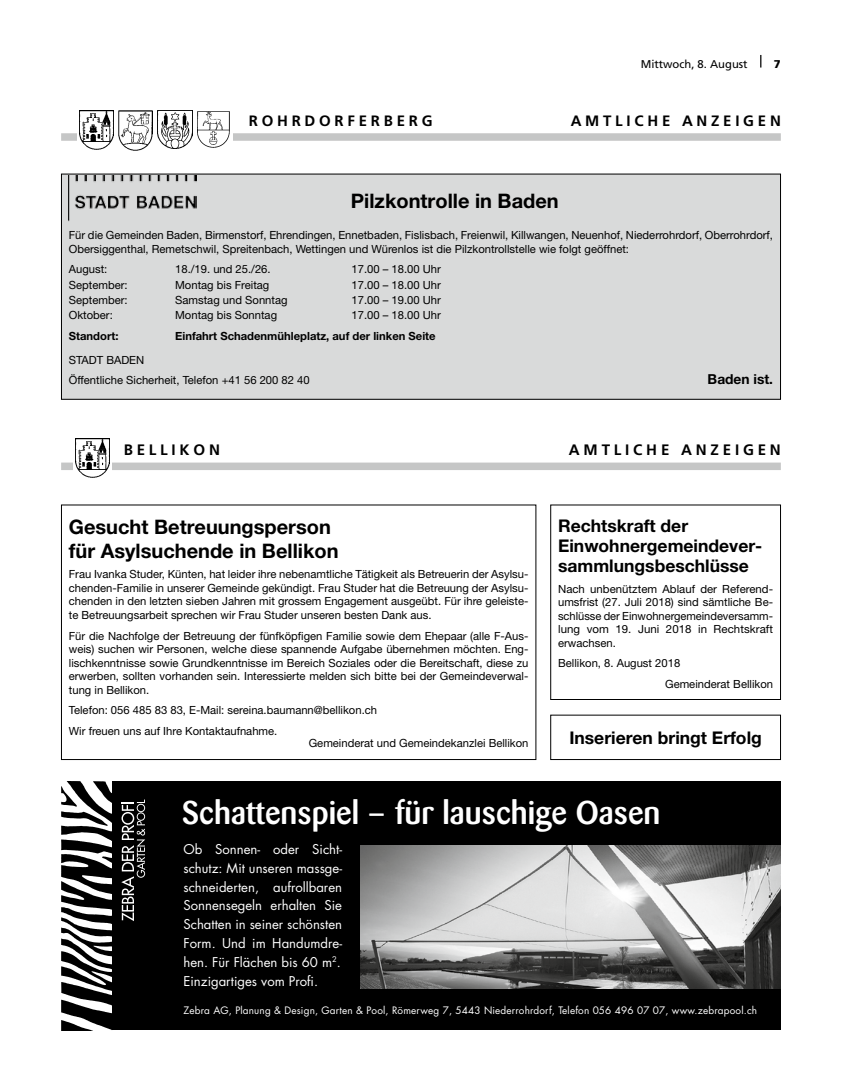
<style>
.page{position:relative;width:842px;height:1085px;background:#fff}
.page>*{position:absolute;margin:0;border:0;box-sizing:border-box;transform-origin:0 0}
.t1{font:500 32.5px "Barmeno";color:#fff}
.t2{font:700 20px/24px "Helvetica Neue LT Std";color:#000}
.t3{font:700 17.5px/20px "Helvetica Neue LT Std";color:#000}
.t4{font:700 15.12px "Frutiger LT Std";letter-spacing:.25em;color:#000}
.t5{font:700 15px "Frutiger LT Std";letter-spacing:.25em;color:#000}
.t6{font:700 13.75px "Helvetica Neue LT Std";color:#000}
.t7{font:13.12px/18.8px "Futura";color:#fff;text-align:justify}
.t8{font:11.25px/13.5px "Helvetica Neue LT Std";color:#000}
.t9{font:700 11.25px "Helvetica Neue LT Std";color:#000}
.t10{font:11.25px "Frutiger LT Std";color:#000}
.t11{font:900 11.25px "Frutiger LT Std";color:#000}
.t12{font:10px "Futura";letter-spacing:.015em;color:#fff}
</style>
<div class="page">
<svg style="left:760px;top:55px;width:1px;height:13px"></svg>
<div style="left:61px;top:133px;width:719px;height:8px;background:#c5c6c6"></div>
<div style="left:194px;top:106px;width:39px;height:46px;background:#fff"></div>
<img style="left:198px;top:111px;width:32px;height:36px">
<div style="left:77px;top:106px;width:40px;height:46px;background:#fff"></div>
<img style="left:79px;top:111px;width:35px;height:39px">
<svg style="left:117px;top:110px;width:38px;height:41px"></svg>
<img style="left:119px;top:111px;width:33px;height:39px">
<svg style="left:155px;top:110px;width:39px;height:31px"></svg>
<img style="left:158px;top:111px;width:34px;height:38px">
<div style="left:61px;top:174px;width:719px;height:225px;background:#d9dada"></div>
<img style="left:69px;top:175px;width:127px;height:46px">
<div style="left:61px;top:462px;width:719px;height:8px;background:#c5c6c6"></div>
<div style="left:73px;top:433px;width:38px;height:47px;background:#fff"></div>
<img style="left:75px;top:438px;width:35px;height:39px">
<div style="left:112px;top:781px;width:668px;height:248px;background:#000"></div>
<svg style="left:61px;top:781px;width:51px;height:248px"></svg>
<svg style="left:121px;top:799px;width:24px;height:122px"></svg>
<img style="left:361px;top:845px;width:419px;height:143px">
<p class="t10" style="left:640px;top:57px;width:108px">Mittwoch, 8. August</p>
<p class="t11" style="left:774px;top:57px;width:8px">7</p>
<h3 class="t5" style="left:249px;top:112px;width:185px">ROHRDORFERBERG</h3>
<h3 class="t5" style="left:570px;top:112px;width:212px">AMTLICHE ANZEIGEN</h3>
<h2 class="t2" style="left:351px;top:188px;width:209px">Pilzkontrolle in Baden</h2>
<p class="t8" style="left:69px;top:228px;width:705px">Für die Gemeinden Baden, Birmenstorf, Ehrendingen, Ennetbaden, Fislisbach, Freienwil, Killwangen, Neuenhof, Niederrohrdorf, Oberrohrdorf,<br>Obersiggenthal, Remetschwil, Spreitenbach, Wettingen und Würenlos ist die Pilzkontrollstelle wie folgt geöffnet:</p>
<p class="t8" style="left:69px;top:262px;width:40px">August:</p>
<p class="t8" style="left:175px;top:262px;width:97px">18./19. und 25./26.</p>
<p class="t8" style="left:351px;top:262px;width:91px">17.00 – 18.00 Uhr</p>
<p class="t8" style="left:69px;top:278px;width:60px">September:</p>
<p class="t8" style="left:175px;top:278px;width:96px">Montag bis Freitag</p>
<p class="t8" style="left:351px;top:278px;width:91px">17.00 – 18.00 Uhr</p>
<p class="t8" style="left:69px;top:293px;width:60px">September:</p>
<p class="t8" style="left:175px;top:293px;width:114px">Samstag und Sonntag</p>
<p class="t8" style="left:351px;top:293px;width:91px">17.00 – 19.00 Uhr</p>
<p class="t8" style="left:69px;top:308px;width:45px">Oktober:</p>
<p class="t8" style="left:175px;top:308px;width:103px">Montag bis Sonntag</p>
<p class="t8" style="left:351px;top:308px;width:91px">17.00 – 18.00 Uhr</p>
<p class="t9" style="left:69px;top:329px;width:51px">Standort:</p>
<p class="t9" style="left:175px;top:329px;width:262px">Einfahrt Schadenmühleplatz, auf der linken Seite</p>
<p class="t8" style="left:69px;top:350px;width:242px;line-height:20px">STADT BADEN<br>Öffentliche Sicherheit, Telefon +41 56 200 82 40</p>
<p class="t6" style="left:707px;top:370px;width:67px">Baden ist.</p>
<h3 class="t4" style="left:124px;top:441px;width:98px">BELLIKON</h3>
<h3 class="t4" style="left:569px;top:441px;width:213px">AMTLICHE ANZEIGEN</h3>
<h2 class="t2" style="left:69px;top:514px;width:271px">Gesucht Betreuungsperson für Asylsuchende in Bellikon</h2>
<p class="t8" style="left:69px;top:567px;width:461px;text-align:justify">Frau Ivanka Studer, Künten, hat leider ihre nebenamtliche Tätigkeit als Betreuerin der Asylsu&shy;chenden-Familie in unserer Gemeinde gekündigt. Frau Studer hat die Betreuung der Asylsu&shy;chenden in den letzten sieben Jahren mit grossem Engagement ausgeübt. Für ihre geleiste&shy;te Betreuungsarbeit sprechen wir Frau Studer unseren besten Dank aus.</p>
<p class="t8" style="left:69px;top:628px;width:461px;text-align:justify">Für die Nachfolge der Betreuung der fünfköpfigen Familie sowie dem Ehepaar (alle F-Aus&shy;weis) suchen wir Personen, welche diese spannende Aufgabe übernehmen möchten. Eng&shy;lischkenntnisse sowie Grundkenntnisse im Bereich Soziales oder die Bereitschaft, diese zu erwerben, sollten vorhanden sein. Interessierte melden sich bitte bei der Gemeindeverwal&shy;tung in Bellikon.</p>
<p class="t8" style="left:69px;top:699px;width:310px;line-height:20.6px">Telefon: 056 485 83 83, E-Mail: sereina.baumann@bellikon.ch<br>Wir freuen uns auf Ihre Kontaktaufnahme.</p>
<p class="t8" style="left:309px;top:736px;width:221px">Gemeinderat und Gemeindekanzlei Bellikon</p>
<h3 class="t3" style="left:558px;top:515px;width:206px">Rechtskraft der<br>Einwohnergemeindever&shy;sammlungsbeschlüsse</h3>
<p class="t8" style="left:558px;top:581px;width:216px;text-align:justify">Nach unbenütztem Ablauf der Referend&shy;umsfrist (27. Juli 2018) sind sämtliche Be&shy;schlüsse der Einwohnergemeindeversamm&shy;lung vom 19. Juni 2018 in Rechtskraft erwachsen.</p>
<p class="t8" style="left:665px;top:652px;width:109px;line-height:20.6px;text-indent:-107px">Bellikon, 8. August 2018<br>Gemeinderat Bellikon</p>
<h3 class="t3" style="left:569px;top:726px;width:194px">Inserieren bringt Erfolg</h3>
<h1 class="t1" style="left:182px;top:793px;width:480px">Schattenspiel – für lauschige Oasen</h1>
<p class="t7" style="left:183px;top:839px;width:160px">Ob Sonnen- oder Sicht&shy;schutz: Mit unseren massge&shy;schneiderten, aufrollbaren Sonnensegeln erhalten Sie Schatten in seiner schönsten Form. Und im Handumdre&shy;hen. Für Flächen bis 60 m<sup>2</sup>.<br>Einzigartiges vom Profi.</p>
<p class="t12" style="left:183px;top:1003px;width:575px">Zebra AG, Planung &amp; Design, Garten &amp; Pool, Römerweg 7, 5443 Niederrohrdorf, Telefon 056 496 07 07, www.zebrapool.ch</p>
</div>
